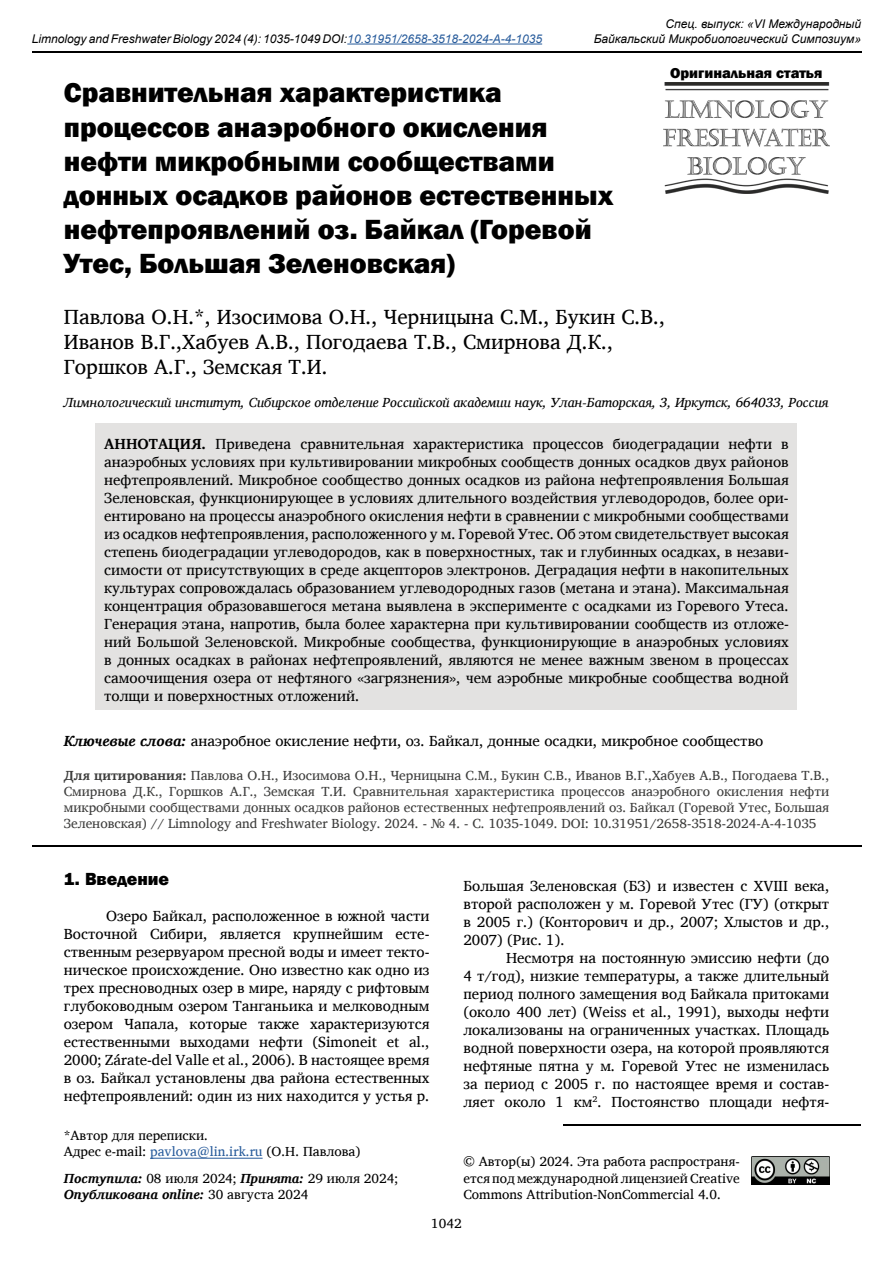
<style>
.page{position:relative;width:893px;height:1263px;background:#fff}
.page>*{position:absolute;margin:0;border:0;box-sizing:border-box;transform-origin:0 0}
.t1{font:800 28.5px/34.2px "Franklin Gothic";color:#000}
.t2{font:21px/25.2px "Charis SIL";color:#000}
.t3{font:800 18px "Franklin Gothic";color:#000}
.t4{font:15px/18px "Charis SIL";color:#000;text-align:justify}
.t5{font:800 15px "Franklin Gothic";color:#000}
.t6{font:13.5px/16.2px "Charis SIL";color:#3c3c3b;text-align:justify}
.t7{font:13.5px/16.2px "Charis SIL";color:#000;text-align:justify}
.t8{font:italic 13.5px "Charis SIL";color:#000}
.t9{font:italic 700 13.5px/16.2px "Charis SIL";color:#000}
.t10{font:italic 12px/14.4px "Arial";color:#000;text-align:right}
.s1{font-weight:700}
.s2{font-weight:700;font-style:italic}
.s3{color:#275b9b}
.s4{font-weight:400;font-style:normal}
</style>
<div class="page">
<hr style="left:32px;top:51px;width:829px;height:2px;background:#000">
<hr style="left:563px;top:1124px;width:298px;height:1px;background:#000">
<img style="left:663px;top:82px;width:166px;height:112px">
<img style="left:751px;top:1157px;width:78px;height:27px">
<hr style="left:347px;top:44px;width:195px;height:1px;background:#275b9b">
<div style="left:96px;top:423px;width:701px;height:287px;background:#e3e2e1"></div>
<hr style="left:150px;top:1158px;width:113px;height:1px;background:#275b9b">
<hr style="left:32px;top:845px;width:829px;height:1px;background:#000">
<p class="t10" style="left:594px;top:17px;width:269px">Спец. выпуск: «VI Международный<br>Байкальский Микробиологический Симпозиум»</p>
<h1 class="t1" style="left:64px;top:76px;width:551px">Сравнительная характеристика процессов анаэробного окисления нефти микробными сообществами донных осадков районов естественных нефтепроявлений оз. Байкал (Горевой Утес, Большая Зеленовская)</h1>
<h2 class="t2" style="left:64px;top:304px;width:603px">Павлова О.Н.*, Изосимова О.Н., Черницына С.М., Букин С.В.,<br>Иванов В.Г.,Хабуев А.В., Погодаева Т.В., Смирнова Д.К.,<br>Горшков А.Г., Земская Т.И.</h2>
<p class="t8" style="left:64px;top:394px;width:766px">Лимнологический институт, Сибирское отделение Российской академии наук, Улан-Баторская, 3, Иркутск, 664033, Россия</p>
<p class="t4" style="left:104px;top:435px;width:686px"><span class="s1">АННОТАЦИЯ.</span> Приведена сравнительная характеристика процессов биодеградации нефти в анаэробных условиях при культивировании микробных сообществ донных осадков двух районов нефтепроявлений. Микробное сообщество донных осадков из района нефтепроявления Большая Зеленовская, функционирующее в условиях длительного воздействия углеводородов, более ори&shy;ентировано на процессы анаэробного окисления нефти в сравнении с микробными сообществами из осадков нефтепроявления, расположенного у м. Горевой Утес. Об этом свидетельствует высокая степень биодеградации углеводородов, как в поверхностных, так и глубинных осадках, в незави&shy;симости от присутствующих в среде акцепторов электронов. Деградация нефти в накопительных культурах сопровождалась образованием углеводородных газов (метана и этана). Максимальная концентрация образовавшегося метана выявлена в эксперименте с осадками из Горевого Утеса.<br>Генерация этана, напротив, была более характерна при культивировании сообществ из отложе&shy;ний Большой Зеленовской. Микробные сообщества, функционирующие в анаэробных условиях в донных осадках в районах нефтепроявлений, являются не менее важным звеном в процессах самоочищения озера от нефтяного «загрязнения», чем аэробные микробные сообщества водной толщи и поверхностных отложений.</p>
<p class="t4" style="left:64px;top:731px;width:701px"><span class="s2">Ключевые слова:</span> анаэробное окисление нефти, оз. Байкал, донные осадки, микробное сообщество</p>
<p class="t10" style="left:32px;top:32px;width:512px">Limnology and Freshwater Biology 2024 (4): 1035-1049 DOI:<span class="s3">10.31951/2658-3518-2024-A-4-1035</span></p>
<p class="t5" style="left:670px;top:63px;width:154px">Оригинальная статья</p>
<p class="t6" style="left:64px;top:767px;width:767px"><span class="s1">Для цитирования:</span> Павлова О.Н., Изосимова О.Н., Черницына С.М., Букин С.В., Иванов В.Г.,Хабуев А.В., Погодаева Т.В., Смирнова Д.К., Горшков А.Г., Земская Т.И. Сравнительная характеристика процессов анаэробного окисления нефти микробными сообществами донных осадков районов естественных нефтепроявлений оз. Байкал (Горевой Утес, Большая Зеленовская) // Limnology and Freshwater Biology. 2024. - № 4. - С. 1035-1049. DOI: 10.31951/2658-3518-2024-A-4-1035</p>
<p class="t3" style="left:64px;top:867px;width:107px">1. Введение</p>
<p class="t4" style="left:64px;top:907px;width:367px;text-indent:43px">Озеро Байкал, расположенное в южной части Восточной Сибири, является крупнейшим есте&shy;ственным резервуаром пресной воды и имеет текто&shy;ническое происхождение. Оно известно как одно из трех пресноводных озер в мире, наряду с рифтовым глубоководным озером Танганьика и мелководным озером Чапала, которые также характеризуются естественными выходами нефти (Simoneit et al., 2000; Zárate-del Valle et al., 2006). В настоящее время в оз. Байкал установлены два района естественных нефтепроявлений: один из них находится у устья р.</p>
<p class="t7" style="left:64px;top:1127px;width:298px">*Автор для переписки.<br>Адрес e-mail: <span class="s3">pavlova@lin.irk.ru</span> (О.Н. Павлова)</p>
<p class="t9" style="left:64px;top:1170px;width:336px">Поступила: <span class="s4">08 июля 2024;</span> Принята: <span class="s4">29 июля 2024;<br></span>Опубликована online: <span class="s4">30 августа 2024</span></p>
<p class="t4" style="left:463px;top:876px;width:367px">Большая Зеленовская (БЗ) и известен с XVIII века, второй расположен у м. Горевой Утес (ГУ) (открыт в 2005 г.) (Конторович и др., 2007; Хлыстов и др., 2007) (Рис. 1).</p>
<p class="t4" style="left:463px;top:948px;width:367px;text-indent:43px">Несмотря на постоянную эмиссию нефти (до 4 т/год), низкие температуры, а также длительный период полного замещения вод Байкала притоками (около 400 лет) (Weiss et al., 1991), выходы нефти локализованы на ограниченных участках. Площадь водной поверхности озера, на которой проявляются нефтяные пятна у м. Горевой Утес не изменилась за период с 2005 г. по настоящее время и состав&shy;ляет около 1 км<sup>2</sup>. Постоянство площади нефтя-</p>
<p class="t7" style="left:463px;top:1154px;width:278px">© Автор(ы) 2024. Эта работа распространя&shy;ется под международной лицензией Creative Commons Attribution-NonCommercial 4.0.</p>
<p class="t7" style="left:431px;top:1215px;width:32px">1042</p>
</div>
